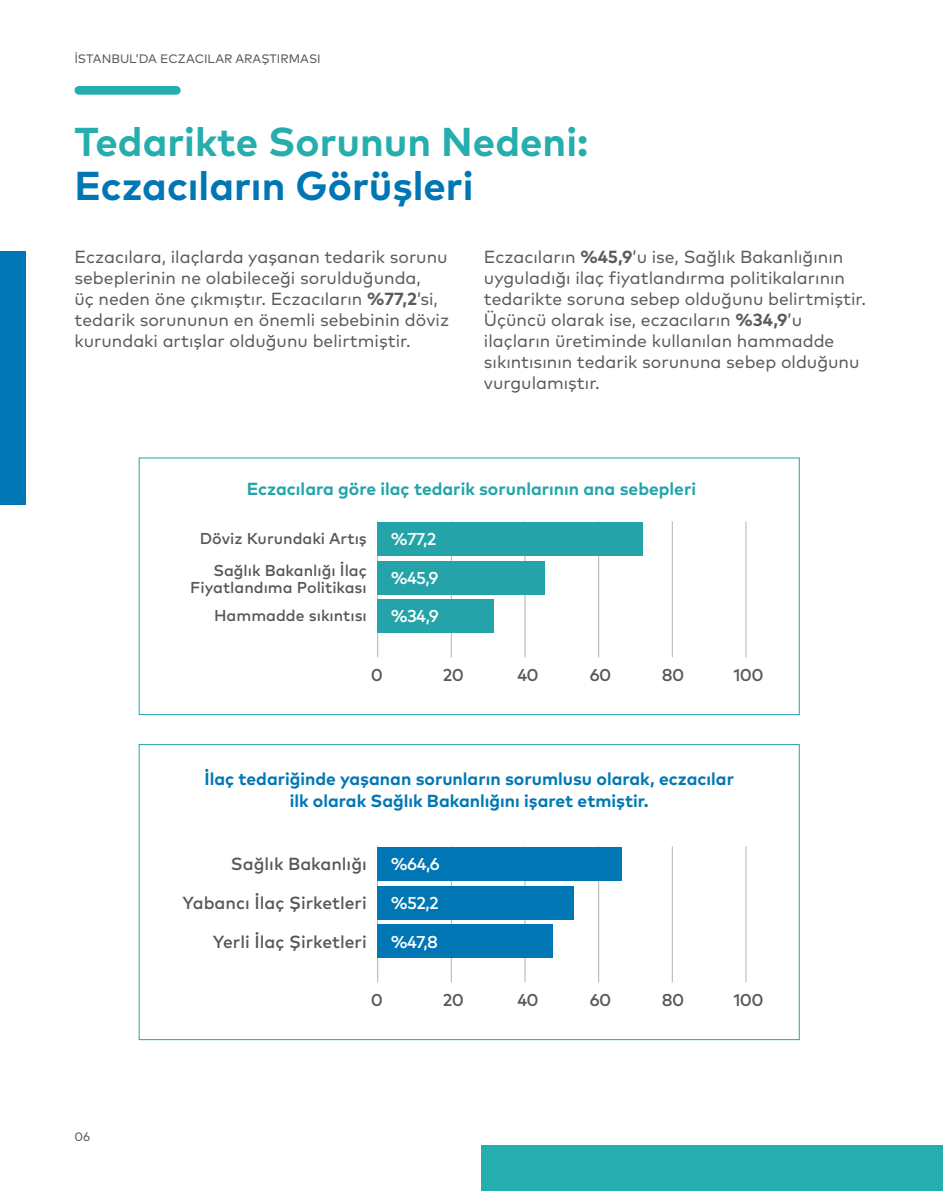
<style>
.page{position:relative;width:943px;height:1191px;background:#fff}
.page>*{position:absolute;margin:0;border:0;box-sizing:border-box;transform-origin:0 0}
.t1{font:700 40.25px "Mark Pro";color:#26adad}
.t2{font:700 40.25px "Mark Pro";color:#0077b4}
.t3{font:17.5px/21px "Mark Pro";color:#5a5a5c}
.t4{font:700 17.5px/21px "Mark Pro";color:#0077b4;text-align:center}
.t5{font:500 17.5px "Mark Pro";color:#575756}
.t6{font:700 17.5px "Mark Pro";color:#24a4a9}
.t7{font:500 17.15px "Mark Pro";letter-spacing:-.035em;color:#fff}
.t8{font:500 17.15px "Mark Pro";letter-spacing:-.04em;color:#575756}
.t9{font:500 15.75px/17.5px "Mark Pro";color:#575756;text-align:right}
.t10{font:12.25px "Mark Pro";color:#575756}
.s1{font-weight:700}
</style>
<div class="page">
<div style="left:79px;top:86px;width:97px;height:9px;background:#26adad"></div>
<div style="left:0;top:251px;width:26px;height:253px;background:#0077b4"></div>
<div style="left:481px;top:1145px;width:462px;height:46px;background:#26adad"></div>
<hr style="left:451px;top:846px;width:1px;height:136px;background:#b3b2b2">
<hr style="left:377px;top:846px;width:1px;height:136px;background:#b3b2b2">
<hr style="left:672px;top:846px;width:1px;height:136px;background:#b3b2b2">
<hr style="left:745px;top:846px;width:1px;height:136px;background:#b3b2b2">
<hr style="left:524px;top:846px;width:1px;height:136px;background:#b3b2b2">
<hr style="left:598px;top:846px;width:1px;height:136px;background:#b3b2b2">
<div style="left:377px;top:846px;width:245px;height:34px;background:#0077b4"></div>
<div style="left:377px;top:885px;width:196px;height:34px;background:#0077b4"></div>
<div style="left:377px;top:924px;width:175px;height:34px;background:#0077b4"></div>
<div style="left:139px;top:458px;width:660px;height:257px;border:1px solid #24a4a9"></div>
<hr style="left:451px;top:521px;width:1px;height:136px;background:#b3b2b2">
<hr style="left:377px;top:521px;width:1px;height:136px;background:#b3b2b2">
<hr style="left:672px;top:521px;width:1px;height:136px;background:#b3b2b2">
<hr style="left:745px;top:521px;width:1px;height:136px;background:#b3b2b2">
<hr style="left:524px;top:521px;width:1px;height:136px;background:#b3b2b2">
<hr style="left:598px;top:521px;width:1px;height:136px;background:#b3b2b2">
<div style="left:377px;top:521px;width:265px;height:34px;background:#24a4a9"></div>
<div style="left:377px;top:560px;width:167px;height:34px;background:#24a4a9"></div>
<div style="left:377px;top:599px;width:117px;height:34px;background:#24a4a9"></div>
<p class="t10" style="left:74px;top:49px;width:248px">İSTANBUL’DA ECZACILAR ARAŞTIRMASI</p>
<h1 class="t1" style="left:74px;top:111px;width:515px">Tedarikte Sorunun Nedeni:</h1>
<h1 class="t2" style="left:74px;top:155px;width:401px">Eczacıların Görüşleri</h1>
<p class="t3" style="left:74px;top:245px;width:376px">Eczacılara, ilaçlarda yaşanan tedarik sorunu sebeplerinin ne olabileceği sorulduğunda,<br>üç neden öne çıkmıştır. Eczacıların <span class="s1">%77,2</span>’si, tedarik sorununun en önemli sebebinin döviz kurundaki artışlar olduğunu belirtmiştir.</p>
<p class="t3" style="left:484px;top:245px;width:384px">Eczacıların <span class="s1">%45,9</span>’u ise, Sağlık Bakanlığının uyguladığı ilaç fiyatlandırma politikalarının tedarikte soruna sebep olduğunu belirtmiştir.<br>Üçüncü olarak ise, eczacıların <span class="s1">%34,9</span>’u ilaçların üretiminde kullanılan hammadde sıkıntısının tedarik sorununa sebep olduğunu vurgulamıştır.</p>
<p class="t6" style="left:247px;top:476px;width:451px">Eczacılara göre ilaç tedarik sorunlarının ana sebepleri</p>
<p class="t9" style="left:200px;top:528px;width:168px">Döviz Kurundaki Artış</p>
<p class="t9" style="left:190px;top:560px;width:178px">Sağlık Bakanlığı İlaç<br>Fiyatlandıma Politikası</p>
<p class="t9" style="left:214px;top:605px;width:154px">Hammadde sıkıntısı</p>
<p class="t7" style="left:391px;top:526px;width:47px">%77,2</p>
<p class="t7" style="left:391px;top:565px;width:49px">%45,9</p>
<p class="t7" style="left:391px;top:603px;width:50px">%34,9</p>
<p class="t8" style="left:371px;top:662px;width:14px">0</p>
<p class="t8" style="left:443px;top:662px;width:23px">20</p>
<p class="t8" style="left:517px;top:662px;width:23px">40</p>
<p class="t8" style="left:590px;top:662px;width:23px">60</p>
<p class="t8" style="left:662px;top:662px;width:24px">80</p>
<p class="t8" style="left:733px;top:662px;width:32px">100</p>
<p class="t4" style="left:204px;top:767px;width:531px">İlaç tedariğinde yaşanan sorunların sorumlusu olarak, eczacılar ilk olarak Sağlık Bakanlığını işaret etmiştir.</p>
<p class="t5" style="left:231px;top:850px;width:137px">Sağlık Bakanlığı</p>
<p class="t5" style="left:182px;top:889px;width:186px">Yabancı İlaç Şirketleri</p>
<p class="t5" style="left:213px;top:928px;width:155px">Yerli İlaç Şirketleri</p>
<p class="t7" style="left:391px;top:851px;width:51px">%64,6</p>
<p class="t7" style="left:391px;top:890px;width:49px">%52,2</p>
<p class="t7" style="left:391px;top:928px;width:49px">%47,8</p>
<p class="t10" style="left:74px;top:1127px;width:17px">06</p>
<p class="t8" style="left:371px;top:987px;width:14px">0</p>
<p class="t8" style="left:443px;top:987px;width:23px">20</p>
<p class="t8" style="left:517px;top:987px;width:23px">40</p>
<p class="t8" style="left:590px;top:987px;width:23px">60</p>
<p class="t8" style="left:662px;top:987px;width:24px">80</p>
<p class="t8" style="left:733px;top:987px;width:32px">100</p>
</div>
